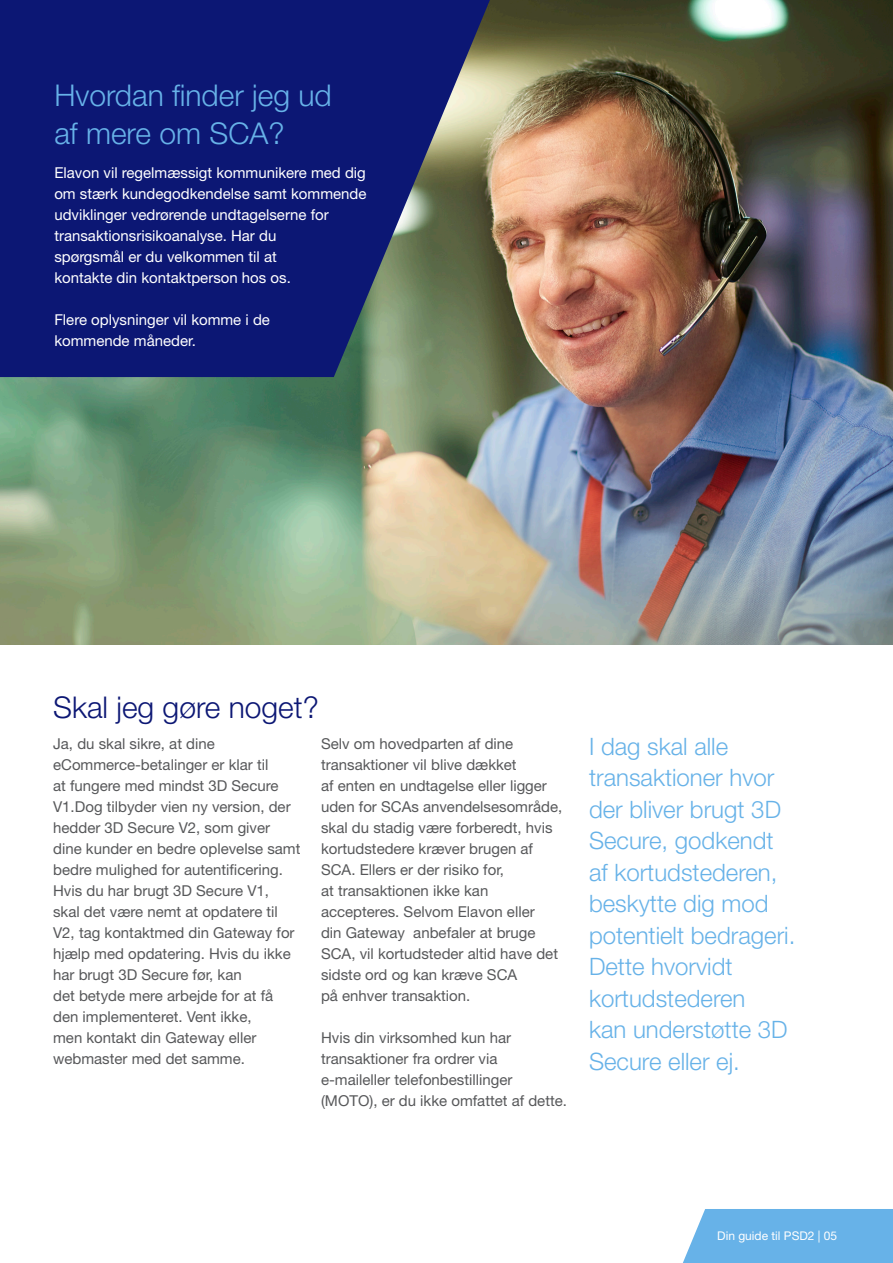
<style>
.page{position:relative;width:893px;height:1263px;background:#fff}
.page>*{position:absolute;margin:0;border:0;box-sizing:border-box;transform-origin:0 0}
.t1{font:300 30px/37.5px "Helvetica Neue LT Std";color:#67b2e8}
.t2{font:300 30px "Helvetica Neue LT Std";color:#0c1774}
.t3{font:300 24px/31.5px "Helvetica Neue LT Std";color:#67b2e8}
.t4{font:15px/21px "Helvetica Neue LT Std";color:#57585a}
.t5{font:15px/21px "Helvetica Neue LT Std";color:#fff}
.t6{font:12px "Helvetica Neue LT Std";color:#fff}
</style>
<div class="page">
<img style="left:0;top:0;width:893px;height:644px">
<svg style="left:0;top:0;width:490px;height:377px;background:#1d2971"></svg>
<div style="left:683px;top:1209px;width:210px;height:54px;background:#67b2e8"></div>
<h1 class="t1" style="left:54px;top:76px;width:279px">Hvordan finder jeg ud af mere om SCA?</h1>
<p class="t5" style="left:54px;top:162px;width:314px">Elavon vil regelmæssigt kommunikere med dig om stærk kundegodkendelse samt kommende udviklinger vedrørende undtagelserne for transaktionsrisikoanalyse. Har du<br>spørgsmål er du velkommen til at<br>kontakte din kontaktperson hos os.</p>
<p class="t5" style="left:54px;top:309px;width:217px">Flere oplysninger vil komme i de kommende måneder.</p>
<h1 class="t2" style="left:53px;top:689px;width:267px">Skal jeg gøre noget?</h1>
<p class="t4" style="left:53px;top:733px;width:249px">Ja, du skal sikre, at dine eCommerce-betalinger er klar til<br>at fungere med mindst 3D Secure<br>V1.Dog tilbyder vien ny version, der hedder 3D Secure V2, som giver dine kunder en bedre oplevelse samt bedre mulighed for autentificering.<br>Hvis du har brugt 3D Secure V1,<br>skal det være nemt at opdatere til<br>V2, tag kontaktmed din Gateway for hjælp med opdatering. Hvis du ikke har brugt 3D Secure før, kan<br>det betyde mere arbejde for at få den implementeret. Vent ikke,<br>men kontakt din Gateway eller webmaster med det samme.</p>
<p class="t4" style="left:321px;top:733px;width:243px">Selv om hovedparten af dine transaktioner vil blive dækket<br>af enten en undtagelse eller ligger uden for SCAs anvendelsesområde, skal du stadig være forberedt, hvis kortudstedere kræver brugen af<br>SCA. Ellers er der risiko for,<br>at transaktionen ikke kan accepteres. Selvom Elavon eller<br>din Gateway anbefaler at bruge<br>SCA, vil kortudsteder altid have det sidste ord og kan kræve SCA<br>på enhver transaktion.</p>
<p class="t4" style="left:321px;top:1027px;width:247px">Hvis din virksomhed kun har transaktioner fra ordrer via e-maileller telefonbestillinger (MOTO), er du ikke omfattet af dette.</p>
<h2 class="t3" style="left:589px;top:730px;width:208px">I dag skal alle transaktioner hvor der bliver brugt 3D<br>Secure, godkendt af kortudstederen, beskytte dig mod potentielt bedrageri.<br>Dette hvorvidt kortudstederen<br>kan understøtte 3D<br>Secure eller ej.</h2>
<p class="t6" style="left:717px;top:1229px;width:122px">Din guide til PSD2 | 05</p>
</div>
